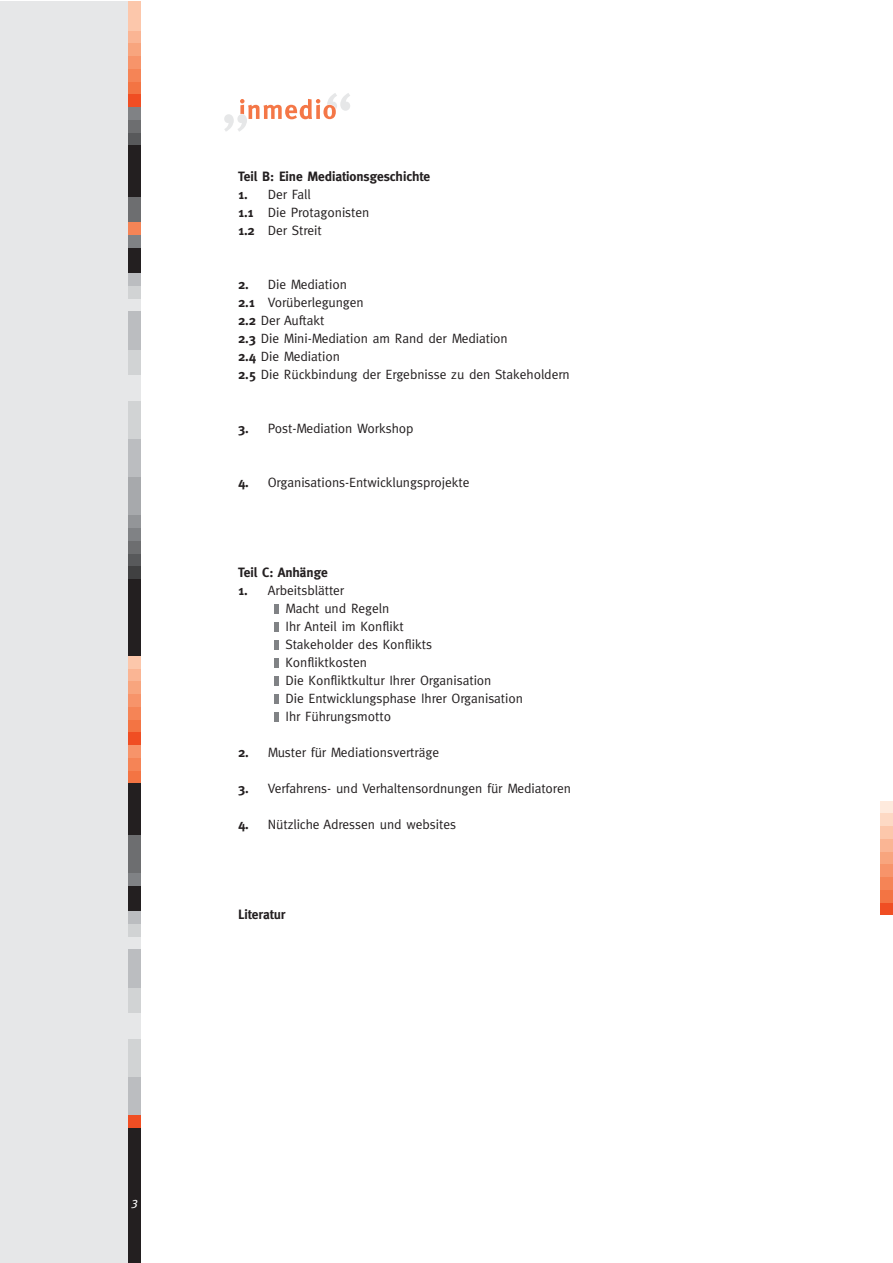
<style>
.page{position:relative;width:893px;height:1263px;background:#fff}
.page>*{position:absolute;margin:0;border:0;box-sizing:border-box;transform-origin:0 0}
.t1{font:13.5px/18px "Meta";letter-spacing:-.005em;color:#231f20}
.t2{font:700 13.5px "Meta";letter-spacing:-.005em;color:#231f20}
.t3{font:italic 12px "Meta Plus";color:#fff}
.s1{font-weight:700}
</style>
<div class="page">
<div style="left:0;top:1px;width:135px;height:1262px;background:#e6e7e8"></div>
<div style="left:128px;top:145px;width:13px;height:13px;background:#231f20"></div>
<div style="left:128px;top:133px;width:13px;height:12px;background:#58595b"></div>
<div style="left:128px;top:120px;width:13px;height:13px;background:#6d6e70"></div>
<div style="left:128px;top:107px;width:13px;height:13px;background:#808285"></div>
<div style="left:128px;top:94px;width:13px;height:13px;background:#f04e23"></div>
<div style="left:128px;top:82px;width:13px;height:12px;background:#f37443"></div>
<div style="left:128px;top:69px;width:13px;height:13px;background:#f58456"></div>
<div style="left:128px;top:56px;width:13px;height:13px;background:#f7946a"></div>
<div style="left:128px;top:43px;width:13px;height:13px;background:#f8a57e"></div>
<div style="left:128px;top:31px;width:13px;height:12px;background:#fab594"></div>
<div style="left:128px;top:1px;width:13px;height:30px;background:#fcc7ab"></div>
<div style="left:128px;top:196px;width:13px;height:13px;background:#6d6e70"></div>
<div style="left:128px;top:158px;width:13px;height:38px;background:#231f20"></div>
<div style="left:128px;top:247px;width:13px;height:13px;background:#231f20"></div>
<div style="left:128px;top:235px;width:13px;height:12px;background:#808285"></div>
<div style="left:128px;top:222px;width:13px;height:13px;background:#f58456"></div>
<div style="left:128px;top:209px;width:13px;height:13px;background:#6d6e70"></div>
<div style="left:128px;top:298px;width:13px;height:13px;background:#e6e7e8"></div>
<div style="left:128px;top:286px;width:13px;height:12px;background:#d1d3d4"></div>
<div style="left:128px;top:273px;width:13px;height:13px;background:#bbbdc0"></div>
<div style="left:128px;top:260px;width:13px;height:13px;background:#231f20"></div>
<div style="left:128px;top:349px;width:13px;height:13px;background:#d1d3d4"></div>
<div style="left:128px;top:311px;width:13px;height:38px;background:#bbbdc0"></div>
<div style="left:128px;top:400px;width:13px;height:13px;background:#d1d3d4"></div>
<div style="left:128px;top:375px;width:13px;height:25px;background:#e6e7e8"></div>
<div style="left:128px;top:362px;width:13px;height:13px;background:#d1d3d4"></div>
<div style="left:128px;top:439px;width:13px;height:25px;background:#bbbdc0"></div>
<div style="left:128px;top:413px;width:13px;height:26px;background:#d1d3d4"></div>
<div style="left:128px;top:477px;width:13px;height:38px;background:#a7a9ac"></div>
<div style="left:128px;top:464px;width:13px;height:13px;background:#bbbdc0"></div>
<div style="left:128px;top:554px;width:13px;height:12px;background:#58595b"></div>
<div style="left:128px;top:541px;width:13px;height:13px;background:#6d6e70"></div>
<div style="left:128px;top:528px;width:13px;height:13px;background:#808285"></div>
<div style="left:128px;top:515px;width:13px;height:13px;background:#939598"></div>
<div style="left:128px;top:579px;width:13px;height:38px;background:#231f20"></div>
<div style="left:128px;top:566px;width:13px;height:13px;background:#404041"></div>
<div style="left:128px;top:643px;width:13px;height:13px;background:#231f20"></div>
<div style="left:128px;top:617px;width:13px;height:26px;background:#231f20"></div>
<div style="left:128px;top:783px;width:13px;height:13px;background:#231f20"></div>
<div style="left:128px;top:771px;width:13px;height:12px;background:#f37443"></div>
<div style="left:128px;top:758px;width:13px;height:13px;background:#f58456"></div>
<div style="left:128px;top:745px;width:13px;height:13px;background:#f7946a"></div>
<div style="left:128px;top:732px;width:13px;height:13px;background:#f04e23"></div>
<div style="left:128px;top:719px;width:13px;height:13px;background:#f37443"></div>
<div style="left:128px;top:707px;width:13px;height:12px;background:#f58456"></div>
<div style="left:128px;top:694px;width:13px;height:13px;background:#f7946a"></div>
<div style="left:128px;top:681px;width:13px;height:13px;background:#f8a57e"></div>
<div style="left:128px;top:668px;width:13px;height:13px;background:#fab594"></div>
<div style="left:128px;top:656px;width:13px;height:12px;background:#fcc7ab"></div>
<div style="left:128px;top:834px;width:13px;height:13px;background:#6d6e70"></div>
<div style="left:128px;top:796px;width:13px;height:38px;background:#231f20"></div>
<div style="left:128px;top:885px;width:13px;height:13px;background:#231f20"></div>
<div style="left:128px;top:873px;width:13px;height:12px;background:#808285"></div>
<div style="left:128px;top:847px;width:13px;height:26px;background:#6d6e70"></div>
<div style="left:128px;top:936px;width:13px;height:13px;background:#e6e7e8"></div>
<div style="left:128px;top:924px;width:13px;height:12px;background:#d1d3d4"></div>
<div style="left:128px;top:911px;width:13px;height:13px;background:#bbbdc0"></div>
<div style="left:128px;top:898px;width:13px;height:13px;background:#231f20"></div>
<div style="left:128px;top:987px;width:13px;height:13px;background:#d1d3d4"></div>
<div style="left:128px;top:949px;width:13px;height:38px;background:#bbbdc0"></div>
<div style="left:128px;top:1038px;width:13px;height:13px;background:#d1d3d4"></div>
<div style="left:128px;top:1013px;width:13px;height:25px;background:#e6e7e8"></div>
<div style="left:128px;top:1000px;width:13px;height:13px;background:#d1d3d4"></div>
<div style="left:128px;top:1077px;width:13px;height:25px;background:#bbbdc0"></div>
<div style="left:128px;top:1051px;width:13px;height:26px;background:#d1d3d4"></div>
<div style="left:128px;top:1128px;width:13px;height:25px;background:#231f20"></div>
<div style="left:128px;top:1115px;width:13px;height:13px;background:#f04e23"></div>
<div style="left:128px;top:1102px;width:13px;height:13px;background:#bbbdc0"></div>
<div style="left:128px;top:1153px;width:13px;height:51px;background:#231f20"></div>
<div style="left:128px;top:1204px;width:13px;height:59px;background:#231f20"></div>
<div style="left:274px;top:712px;width:5px;height:9px;background:#808285"></div>
<div style="left:274px;top:694px;width:5px;height:9px;background:#808285"></div>
<div style="left:274px;top:676px;width:5px;height:9px;background:#808285"></div>
<div style="left:274px;top:658px;width:5px;height:9px;background:#808285"></div>
<div style="left:274px;top:640px;width:5px;height:9px;background:#808285"></div>
<div style="left:274px;top:622px;width:5px;height:9px;background:#808285"></div>
<div style="left:274px;top:604px;width:5px;height:9px;background:#808285"></div>
<div style="left:880px;top:902px;width:13px;height:13px;background:#f04e23"></div>
<div style="left:880px;top:890px;width:13px;height:12px;background:#f37443"></div>
<div style="left:880px;top:877px;width:13px;height:13px;background:#f58456"></div>
<div style="left:880px;top:864px;width:13px;height:13px;background:#f7946a"></div>
<div style="left:880px;top:851px;width:13px;height:13px;background:#f8a57e"></div>
<div style="left:880px;top:839px;width:13px;height:12px;background:#fab594"></div>
<div style="left:880px;top:826px;width:13px;height:13px;background:#fcc7ab"></div>
<div style="left:880px;top:813px;width:13px;height:13px;background:#fdd9c4"></div>
<div style="left:880px;top:800px;width:13px;height:13px;background:#feeadd"></div>
<svg style="left:224px;top:93px;width:126px;height:39px"></svg>
<p class="t2" style="left:238px;top:172px;width:194px">Teil B: Eine Mediationsgeschichte</p>
<p class="t1" style="left:238px;top:187px;width:133px"><span class="s1">1.</span> Der Fall<br><span class="s1">1.1</span> Die Protagonisten<br><span class="s1">1.2</span> Der Streit</p>
<p class="t1" style="left:238px;top:277px;width:333px"><span class="s1">2.</span> Die Mediation<br><span class="s1">2.1</span> Vorüberlegungen<br><span class="s1">2.2</span> Der Auftakt<br><span class="s1">2.3</span> Die Mini-Mediation am Rand der Mediation<br><span class="s1">2.4</span> Die Mediation<br><span class="s1">2.5</span> Die Rückbindung der Ergebnisse zu den Stakeholdern</p>
<p class="t1" style="left:238px;top:421px;width:177px"><span class="s1">3.</span> Post-Mediation Workshop</p>
<p class="t1" style="left:238px;top:475px;width:233px"><span class="s1">4.</span> Organisations-Entwicklungsprojekte</p>
<p class="t2" style="left:238px;top:568px;width:91px">Teil C: Anhänge</p>
<p class="t1" style="left:286px;top:583px;width:239px;text-indent:-47px"><span class="s1">1.</span> Arbeitsblätter<br>Macht und Regeln<br>Ihr Anteil im Konflikt<br>Stakeholder des Konflikts<br>Konfliktkosten<br>Die Konfliktkultur Ihrer Organisation<br>Die Entwicklungsphase Ihrer Organisation<br>Ihr Führungsmotto</p>
<p class="t1" style="left:238px;top:745px;width:203px"><span class="s1">2.</span> Muster für Mediationsverträge</p>
<p class="t1" style="left:238px;top:781px;width:334px"><span class="s1">3.</span> Verfahrens- und Verhaltensordnungen für Mediatoren</p>
<p class="t1" style="left:238px;top:817px;width:219px"><span class="s1">4.</span> Nützliche Adressen und websites</p>
<p class="t2" style="left:238px;top:910px;width:49px">Literatur</p>
<p class="t3" style="left:132px;top:1197px;width:8px">3</p>
</div>
